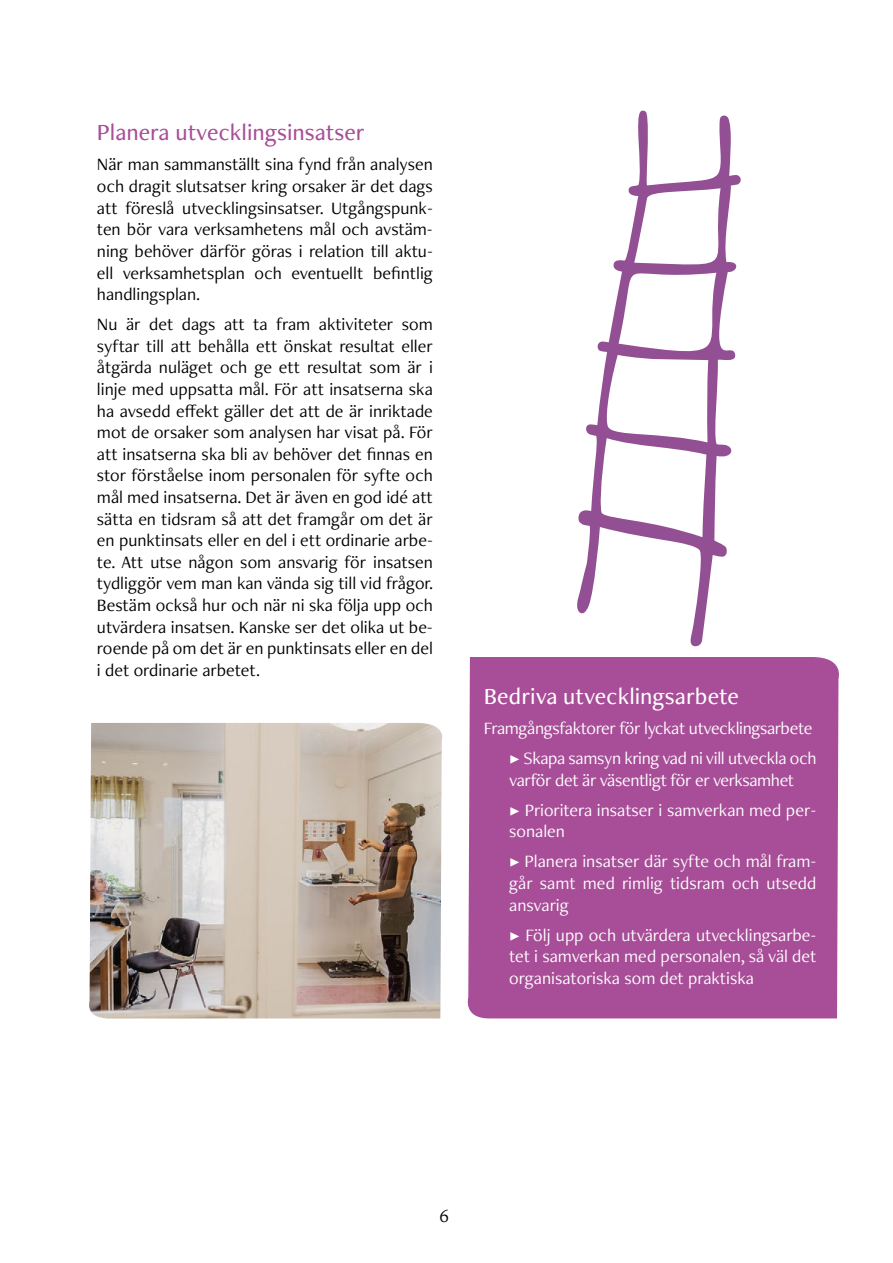
<style>
.page{position:relative;width:893px;height:1263px;background:#fff}
.page>*{position:absolute;margin:0;border:0;box-sizing:border-box;transform-origin:0 0}
.t1{font:500 24px "Freight Neo Pro";color:#a84e98}
.t2{font:500 24px "Freight Neo Pro";color:#fff}
.t3{font:18px/21.6px "Freight Neo Pro";color:#000;text-align:justify}
.t4{font:18px/30.2px "Freight Neo Pro";letter-spacing:-.01em;color:#fff}
.s1{font-family:"Minion Pro"}
</style>
<div class="page">
<div style="left:467px;top:657px;width:372px;height:361px;background:#a84e98"></div>
<svg style="left:577px;top:110px;width:164px;height:537px"></svg>
<img style="left:89px;top:723px;width:354px;height:295px">
<h1 class="t1" style="left:97px;top:116px;width:269px">Planera utvecklingsinsatser</h1>
<p class="t3" style="left:97px;top:153px;width:337px">När man sammanställt sina fynd från analysen och dragit slutsatser kring orsaker är det dags att föreslå utvecklingsinsatser. Utgångspunk&shy;ten bör vara verksamhetens mål och avstäm&shy;ning behöver därför göras i relation till aktu&shy;ell verksamhetsplan och eventuellt befintlig handlingsplan.</p>
<p class="t3" style="left:97px;top:313px;width:338px">Nu är det dags att ta fram aktiviteter som syftar till att behålla ett önskat resultat eller åtgärda nuläget och ge ett resultat som är i linje med uppsatta mål. För att insatserna ska ha avsedd effekt gäller det att de är inriktade mot de orsaker som analysen har visat på. För att insatserna ska bli av behöver det finnas en stor förståelse inom personalen för syfte och mål med insatserna. Det är även en god idé att sätta en tidsram så att det framgår om det är en punktinsats eller en del i ett ordinarie arbe&shy;te. Att utse någon som ansvarig för insatsen tydliggör vem man kan vända sig till vid frågor.<br>Bestäm också hur och när ni ska följa upp och utvärdera insatsen. Kanske ser det olika ut be&shy;roende på om det är en punktinsats eller en del i det ordinarie arbetet.</p>
<h1 class="t2" style="left:484px;top:680px;width:257px">Bedriva utvecklingsarbete</h1>
<p class="t4" style="left:484px;top:712px;width:334px;text-align:right">Framgångsfaktorer för lyckat utvecklingsarbete <span class="s1">▶</span> Skapa samsyn kring vad ni vill utveckla och</p>
<p class="t4" style="left:509px;top:764px;width:309px">varför det är väsentligt för er verksamhet<br><span class="s1">▶</span> Prioritera insatser i samverkan med per-</p>
<p class="t4" style="left:509px;top:816px;width:309px">sonalen<br><span class="s1">▶</span> Planera insatser där syfte och mål fram-</p>
<p class="t4" style="left:509px;top:872px;width:309px;line-height:21.6px">går samt med rimlig tidsram och utsedd ansvarig</p>
<p class="t4" style="left:509px;top:923px;width:309px;line-height:21.6px;text-align:justify"><span class="s1">▶</span> Följ upp och utvärdera utvecklingsarbe&shy;tet i samverkan med personalen, så väl det organisatoriska som det praktiska</p>
<p class="t3" style="left:440px;top:1204px;width:11px">6</p>
</div>
